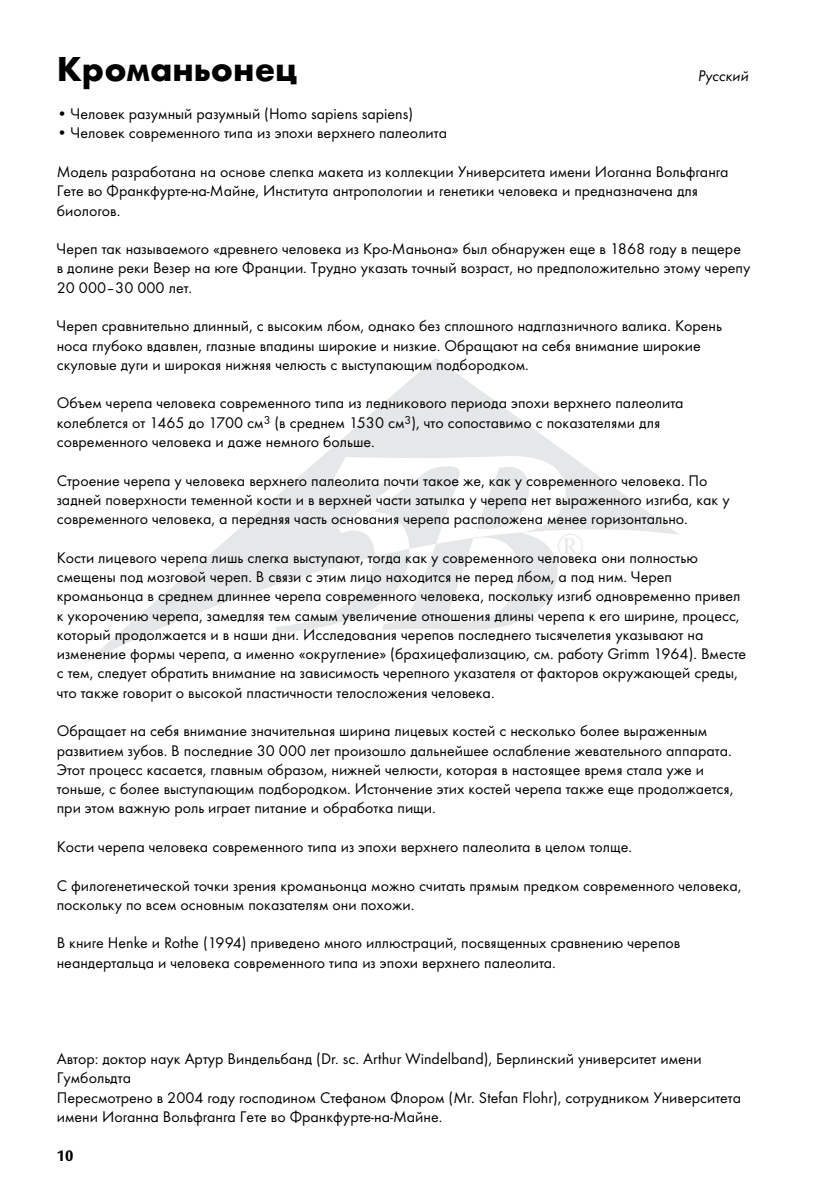
<style>
.page{position:relative;width:836px;height:1191px;background:#fff}
.page>*{position:absolute;margin:0;border:0;box-sizing:border-box;transform-origin:0 0}
.t1{font:36.2px "Perpetua";color:#e6e7e8}
.t2{font:700 36px "Futura TOT";color:#000}
.t3{font:16px/19.2px "Futura TOT Boo";color:#000}
.t4{font:16px "Futura TOT Boo Obl";color:#000}
.t5{font:700 16px "Ocean Sans Std";color:#000}
</style>
<div class="page">
<svg style="left:84px;top:358px;width:595px;height:306px"></svg>
<svg style="left:276px;top:456px;width:289px;height:177px"></svg>
<h2 class="t2" style="left:57px;top:46px;width:242px">Кроманьонец</h2>
<p class="t4" style="left:697px;top:66px;width:52px">Русский</p>
<p class="t3" style="left:57px;top:104px;width:357px">• Человек разумный разумный (Homo sapiens sapiens)</p>
<p class="t3" style="left:57px;top:123px;width:391px">• Человек современного типа из эпохи верхнего палеолита</p>
<p class="t3" style="left:57px;top:162px;width:673px">Модель разработана на основе слепка макета из коллекции Университета имени Иоганна Вольфганга<br>Гете во Франкфурте-на-Майне, Института антропологии и генетики человека и предназначена для биологов.</p>
<p class="t3" style="left:57px;top:239px;width:694px">Череп так называемого «древнего человека из Кро-Маньона» был обнаружен еще в 1868 году в пещере в долине реки Везер на юге Франции. Трудно указать точный возраст, но предположительно этому черепу<br>20 000–30 000 лет.</p>
<p class="t3" style="left:57px;top:316px;width:666px">Череп сравнительно длинный, с высоким лбом, однако без сплошного надглазничного валика. Корень носа глубоко вдавлен, глазные впадины широкие и низкие. Обращают на себя внимание широкие скуловые дуги и широкая нижняя челюсть с выступающим подбородком.</p>
<p class="t3" style="left:57px;top:393px;width:628px">Объем черепа человека современного типа из ледникового периода эпохи верхнего палеолита колеблется от 1465 до 1700 см<sup>3</sup> (в среднем 1530 см<sup>3</sup>), что сопоставимо с показателями для современного человека и даже немного больше.</p>
<p class="t3" style="left:57px;top:470px;width:674px">Строение черепа у человека верхнего палеолита почти такое же, как у современного человека. По задней поверхности теменной кости и в верхней части затылка у черепа нет выраженного изгиба, как у современного человека, а передняя часть основания черепа расположена менее горизонтально.</p>
<p class="t3" style="left:57px;top:547px;width:690px">Кости лицевого черепа лишь слегка выступают, тогда как у современного человека они полностью смещены под мозговой череп. В связи с этим лицо находится не перед лбом, а под ним. Череп кроманьонца в среднем длиннее черепа современного человека, поскольку изгиб одновременно привел к укорочению черепа, замедляя тем самым увеличение отношения длины черепа к его ширине, процесс, который продолжается и в наши дни. Исследования черепов последнего тысячелетия указывают на изменение формы черепа, а именно «округление» (брахицефализацию, см. работу Grimm 1964). Вместе с тем, следует обратить внимание на зависимость черепного указателя от факторов окружающей среды, что также говорит о высокой пластичности телосложения человека.</p>
<p class="t3" style="left:57px;top:721px;width:677px">Обращает на себя внимание значительная ширина лицевых костей с несколько более выраженным развитием зубов. В последние 30 000 лет произошло дальнейшее ослабление жевательного аппарата.<br>Этот процесс касается, главным образом, нижней челюсти, которая в настоящее время стала уже и тоньше, с более выступающим подбородком. Истончение этих костей черепа также еще продолжается, при этом важную роль играет питание и обработка пищи.</p>
<p class="t3" style="left:57px;top:837px;width:576px">Кости черепа человека современного типа из эпохи верхнего палеолита в целом толще.</p>
<p class="t3" style="left:57px;top:875px;width:686px">С филогенетической точки зрения кроманьонца можно считать прямым предком современного человека, поскольку по всем основным показателям они похожи.</p>
<p class="t3" style="left:57px;top:933px;width:624px">В книге Henke и Rothe (1994) приведено много иллюстраций, посвященных сравнению черепов неандертальца и человека современного типа из эпохи верхнего палеолита.</p>
<h1 class="t1" style="left:556px;top:529px;width:29px">®</h1>
<p class="t3" style="left:57px;top:1049px;width:685px">Автор: доктор наук Артур Виндельбанд (Dr. sc. Arthur Windelband), Берлинский университет имени Гумбольдта<br>Пересмотрено в 2004 году господином Стефаном Флором (Mr. Stefan Flohr), сотрудником Университета имени Иоганна Вольфганга Гете во Франкфурте-на-Майне.</p>
<p class="t5" style="left:57px;top:1146px;width:18px">10</p>
</div>
